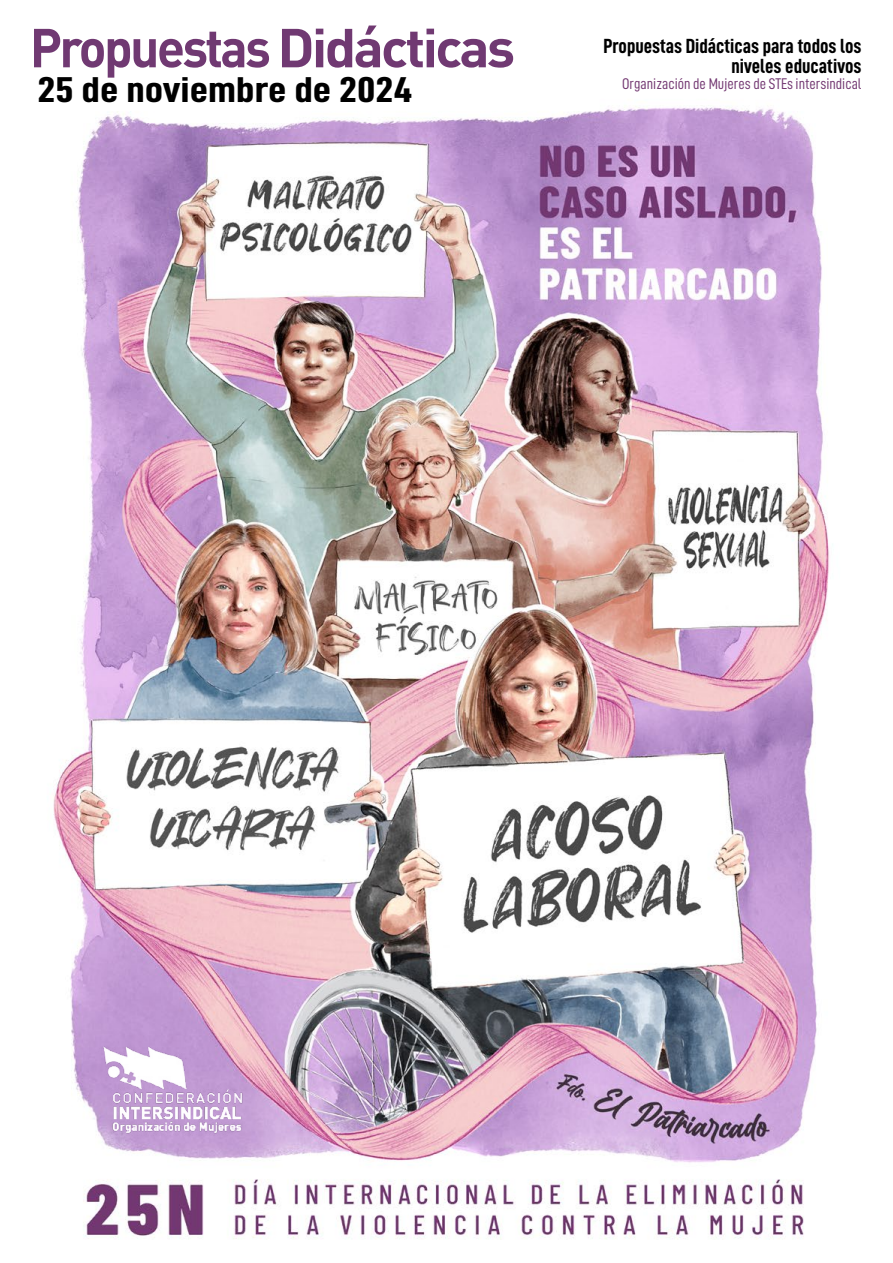
<style>
.page{position:relative;width:893px;height:1263px;background:#fff}
.page>*{position:absolute;margin:0;border:0;box-sizing:border-box;transform-origin:0 0}
.t1{font:700 54px "DIN Pro";letter-spacing:-.05em;color:#703972;scale:.95 1}
.t2{font:36px "D DIN Condensed Bold";color:#000;scale:1.25 1}
.t3{font:20.55px/19.8px "D DIN Condensed Bold";color:#000;text-align:right}
.t4{font:15.45px "D DIN Condensed";color:#733872}
</style>
<div class="page">
<img style="left:53px;top:106px;width:777px;height:1133px">
<img style="left:88px;top:1030px;width:172px;height:124px">
<h1 class="t1" style="left:30px;top:3px;width:512px">Propuestas Didácticas</h1>
<h2 class="t2" style="left:38px;top:70px;width:301px">25 de noviembre de 2024</h2>
<p class="t3" style="left:604px;top:36px;width:259px">Propuestas Didácticas para todos los niveles educativos</p>
<p class="t4" style="left:622px;top:75px;width:241px">Organización de Mujeres de STEs intersindical</p>
</div>
